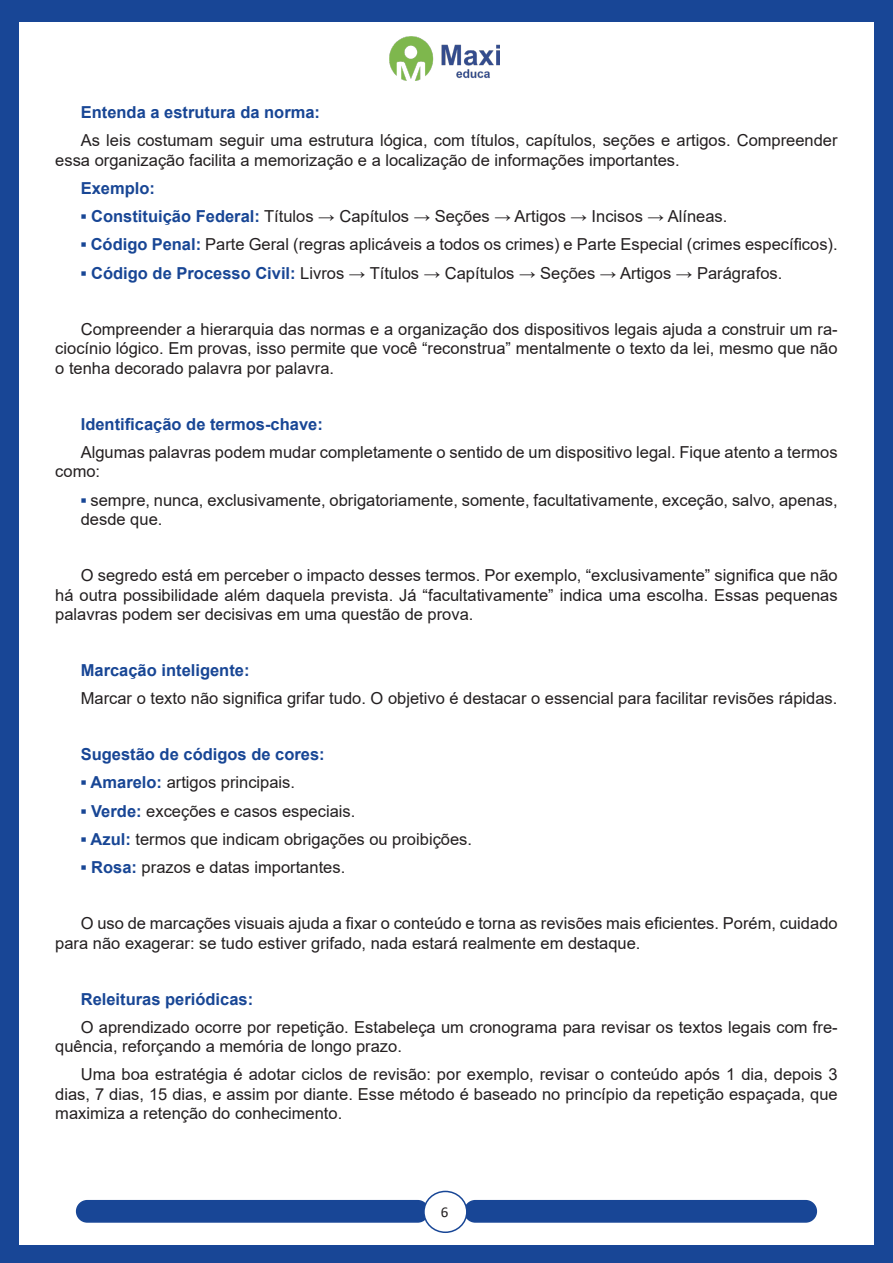
<style>
.page{position:relative;width:893px;height:1263px;background:#184696}
.page>*{position:absolute;margin:0;border:0;box-sizing:border-box;transform-origin:0 0}
.Lista_2{font:16.5px/19.5px "Arial";color:#231f20}
.SUBTÓPICOS_1{font:700 16.5px "Arial";color:#184695}
.t1{font:15px "Calibri";color:#231f20}
.s1{font-weight:700;color:#184695}
</style>
<div class="page">
<div style="left:19px;top:22px;width:855px;height:1223px;background:#fff"></div>
<div style="left:77px;top:1201px;width:351px;height:21px;background:#184696;border-radius:11px"></div>
<div style="left:76px;top:1200px;width:353px;height:23px;border:2px solid #184696;border-radius:11px"></div>
<div style="left:465px;top:1201px;width:351px;height:21px;background:#184696;border-radius:11px"></div>
<div style="left:464px;top:1200px;width:353px;height:23px;border:2px solid #184696;border-radius:11px"></div>
<div style="left:424px;top:1191px;width:43px;height:41px;background:#fff;border-radius:50%"></div>
<div style="left:423px;top:1191px;width:45px;height:42px;border:2px solid #184696;border-radius:50%"></div>
<img style="left:390px;top:37px;width:109px;height:44px">
<p class="SUBTÓPICOS_1" style="left:81px;top:101px;width:241px">Entenda a estrutura da norma:</p>
<p class="Lista_2" style="left:55px;top:131px;width:784px;text-indent:26px">As leis costumam seguir uma estrutura lógica, com títulos, capítulos, seções e artigos. Compreender essa organização facilita a memorização e a localização de informações importantes.</p>
<p class="SUBTÓPICOS_1" style="left:81px;top:176px;width:76px">Exemplo:</p>
<p class="Lista_2" style="left:81px;top:206px;width:648px"><span class="s1">▪ Constituição Federal:</span> Títulos → Capítulos → Seções → Artigos → Incisos → Alíneas.</p>
<p class="Lista_2" style="left:81px;top:235px;width:758px"><span class="s1">▪ Código Penal:</span> Parte Geral (regras aplicáveis a todos os crimes) e Parte Especial (crimes específicos).</p>
<p class="Lista_2" style="left:81px;top:263px;width:703px"><span class="s1">▪ Código de Processo Civil:</span> Livros → Títulos → Capítulos → Seções → Artigos → Parágrafos.</p>
<p class="Lista_2" style="left:55px;top:319px;width:784px;text-align:justify;text-indent:26px">Compreender a hierarquia das normas e a organização dos dispositivos legais ajuda a construir um ra&shy;ciocínio lógico. Em provas, isso permite que você “reconstrua” mentalmente o texto da lei, mesmo que não o tenha decorado palavra por palavra.</p>
<p class="SUBTÓPICOS_1" style="left:81px;top:412px;width:244px">Identificação de termos-chave:</p>
<p class="Lista_2" style="left:55px;top:442px;width:784px;text-indent:26px">Algumas palavras podem mudar completamente o sentido de um dispositivo legal. Fique atento a termos como:</p>
<p class="Lista_2" style="left:81px;top:490px;width:758px"><span class="s1">▪</span> sempre, nunca, exclusivamente, obrigatoriamente, somente, facultativamente, exceção, salvo, apenas, desde que.</p>
<p class="Lista_2" style="left:55px;top:565px;width:784px;text-align:justify;text-indent:26px">O segredo está em perceber o impacto desses termos. Por exemplo, “exclusivamente” significa que não há outra possibilidade além daquela prevista. Já “facultativamente” indica uma escolha. Essas pequenas palavras podem ser decisivas em uma questão de prova.</p>
<p class="SUBTÓPICOS_1" style="left:81px;top:659px;width:170px">Marcação inteligente:</p>
<p class="Lista_2" style="left:81px;top:688px;width:758px">Marcar o texto não significa grifar tudo. O objetivo é destacar o essencial para facilitar revisões rápidas.</p>
<p class="SUBTÓPICOS_1" style="left:81px;top:743px;width:245px">Sugestão de códigos de cores:</p>
<p class="Lista_2" style="left:81px;top:773px;width:216px"><span class="s1">▪ Amarelo:</span> artigos principais.</p>
<p class="Lista_2" style="left:81px;top:801px;width:276px"><span class="s1">▪ Verde:</span> exceções e casos especiais.</p>
<p class="Lista_2" style="left:81px;top:829px;width:393px"><span class="s1">▪ Azul:</span> termos que indicam obrigações ou proibições.</p>
<p class="Lista_2" style="left:81px;top:858px;width:266px"><span class="s1">▪ Rosa:</span> prazos e datas importantes.</p>
<p class="Lista_2" style="left:55px;top:914px;width:784px;text-indent:26px">O uso de marcações visuais ajuda a fixar o conteúdo e torna as revisões mais eficientes. Porém, cuidado para não exagerar: se tudo estiver grifado, nada estará realmente em destaque.</p>
<p class="SUBTÓPICOS_1" style="left:81px;top:987px;width:174px">Releituras periódicas:</p>
<p class="Lista_2" style="left:55px;top:1017px;width:784px;text-indent:26px">O aprendizado ocorre por repetição. Estabeleça um cronograma para revisar os textos legais com fre&shy;quência, reforçando a memória de longo prazo.</p>
<p class="Lista_2" style="left:55px;top:1065px;width:784px;text-align:justify;text-indent:26px">Uma boa estratégia é adotar ciclos de revisão: por exemplo, revisar o conteúdo após 1 dia, depois 3 dias, 7 dias, 15 dias, e assim por diante. Esse método é baseado no princípio da repetição espaçada, que maximiza a retenção do conhecimento.</p>
<p class="t1" style="left:441px;top:1202px;width:9px">6</p>
</div>
